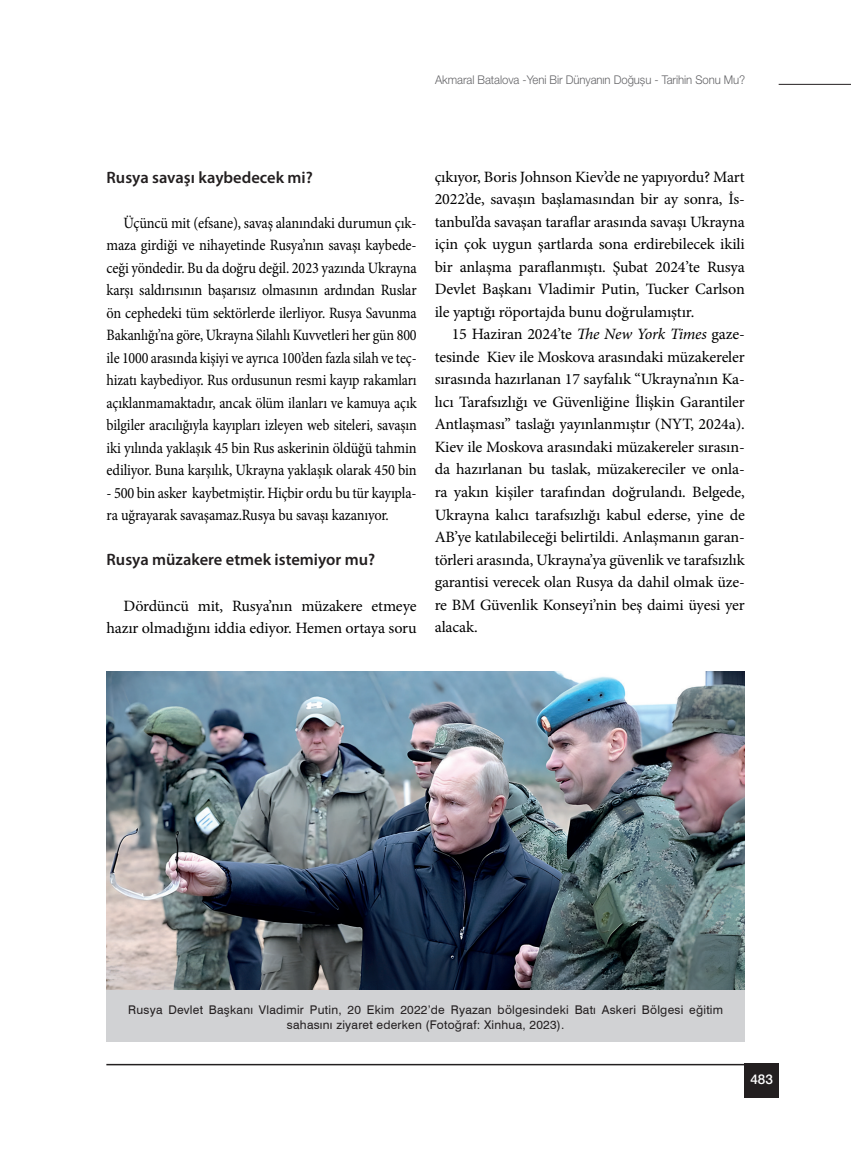
<style>
.page{position:relative;width:851px;height:1149px;background:#fff}
.page>*{position:absolute;margin:0;border:0;box-sizing:border-box;transform-origin:0 0}
.t1{font:600 16.5px "Myriad Pro";color:#231f20}
.t2{font:15.75px/22.5px "Minion Pro";letter-spacing:-.01em;color:#000001;text-align:justify}
.t3{font:15.75px/22.5px "Minion Pro";letter-spacing:-.01em;color:#000001;text-align:justify;scale:.91 1}
.t4{font:500 13.5px "Helvetica Neue LT Pro";color:#fff}
.t5{font:12px/15px "Swiss 721 BT";letter-spacing:.02em;color:#231f20;text-align:center}
.t6{font:300 12px "Helvetica Neue LT Pro";letter-spacing:-.005em;color:#636366;scale:.94 1}
.s1{font-style:italic}
</style>
<div class="page">
<hr style="left:106px;top:1063px;width:672px;height:1px;background:#231f20">
<div style="left:744px;top:1063px;width:34px;height:34px;background:#231f20"></div>
<hr style="left:778px;top:84px;width:72px;height:1px;background:#231f20">
<div style="left:106px;top:989px;width:638px;height:52px;background:#d1d2d4"></div>
<img style="left:106px;top:671px;width:638px;height:318px">
<p class="t6" style="left:435px;top:72px;width:331px">Akmaral Batalova -Yeni Bir Dünyanın Doğuşu - Tarihin Sonu Mu?</p>
<p class="t1" style="left:106px;top:166px;width:208px">Rusya savaşı kaybedecek mi?</p>
<p class="t3" style="left:106px;top:211px;width:342px;text-indent:17px">Üçüncü mit (efsane), savaş alanındaki durumun çık&shy;maza girdiği ve nihayetinde Rusya’nın savaşı kaybede&shy;ceği yöndedir. Bu da doğru değil. 2023 yazında Ukrayna karşı saldırısının başarısız olmasının ardından Ruslar ön cephedeki tüm sektörlerde ilerliyor. Rusya Savunma Bakanlığı’na göre, Ukrayna Silahlı Kuvvetleri her gün 800 ile 1000 arasında kişiyi ve ayrıca 100’den fazla silah ve teç&shy;hizatı kaybediyor. Rus ordusunun resmi kayıp rakamları açıklanmamaktadır, ancak ölüm ilanları ve kamuya açık bilgiler aracılığıyla kayıpları izleyen web siteleri, savaşın iki yılında yaklaşık 45 bin Rus askerinin öldüğü tahmin ediliyor. Buna karşılık, Ukrayna yaklaşık olarak 450 bin</p>
<p class="t3" style="left:106px;top:481px;width:342px">- 500 bin asker kaybetmiştir. Hiçbir ordu bu tür kayıpla&shy;ra uğrayarak savaşamaz.Rusya bu savaşı kazanıyor.</p>
<p class="t1" style="left:106px;top:549px;width:270px">Rusya müzakere etmek istemiyor mu?</p>
<p class="t2" style="left:106px;top:594px;width:311px;text-align:right">Dördüncü mit, Rusya’nın müzakere etmeye hazır olmadığını iddia ediyor. Hemen ortaya soru</p>
<p class="t2" style="left:434px;top:165px;width:311px">çıkıyor, Boris Johnson Kiev’de ne yapıyordu? Mart 2022’de, savaşın başlamasından bir ay sonra, İs&shy;tanbul’da savaşan taraflar arasında savaşı Ukrayna için çok uygun şartlarda sona erdirebilecek ikili bir anlaşma paraflanmıştı. Şubat 2024’te Rusya Devlet Başkanı Vladimir Putin, Tucker Carlson ile yaptığı röportajda bunu doğrulamıştır.</p>
<p class="t2" style="left:434px;top:323px;width:311px;text-indent:17px">15 Haziran 2024’te <span class="s1">The New York Times</span> gaze&shy;tesinde Kiev ile Moskova arasındaki müzakereler sırasında hazırlanan 17 sayfalık “Ukrayna’nın Ka&shy;lıcı Tarafsızlığı ve Güvenliğine İlişkin Garantiler Antlaşması” taslağı yayınlanmıştır (NYT, 2024a).<br>Kiev ile Moskova arasındaki müzakereler sırasın&shy;da hazırlanan bu taslak, müzakereciler ve onla&shy;ra yakın kişiler tarafından doğrulandı. Belgede, Ukrayna kalıcı tarafsızlığı kabul ederse, yine de AB’ye katılabileceği belirtildi. Anlaşmanın garan&shy;törleri arasında, Ukrayna’ya güvenlik ve tarafsızlık garantisi verecek olan Rusya da dahil olmak üze&shy;re BM Güvenlik Konseyi’nin beş daimi üyesi yer alacak.</p>
<p class="t5" style="left:128px;top:1001px;width:596px">Rusya Devlet Başkanı Vladimir Putin, 20 Ekim 2022’de Ryazan bölgesindeki Batı Askeri Bölgesi eğitim sahasını ziyaret ederken (Fotoğraf: Xinhua, 2023).</p>
<p class="t4" style="left:750px;top:1070px;width:24px">483</p>
</div>
